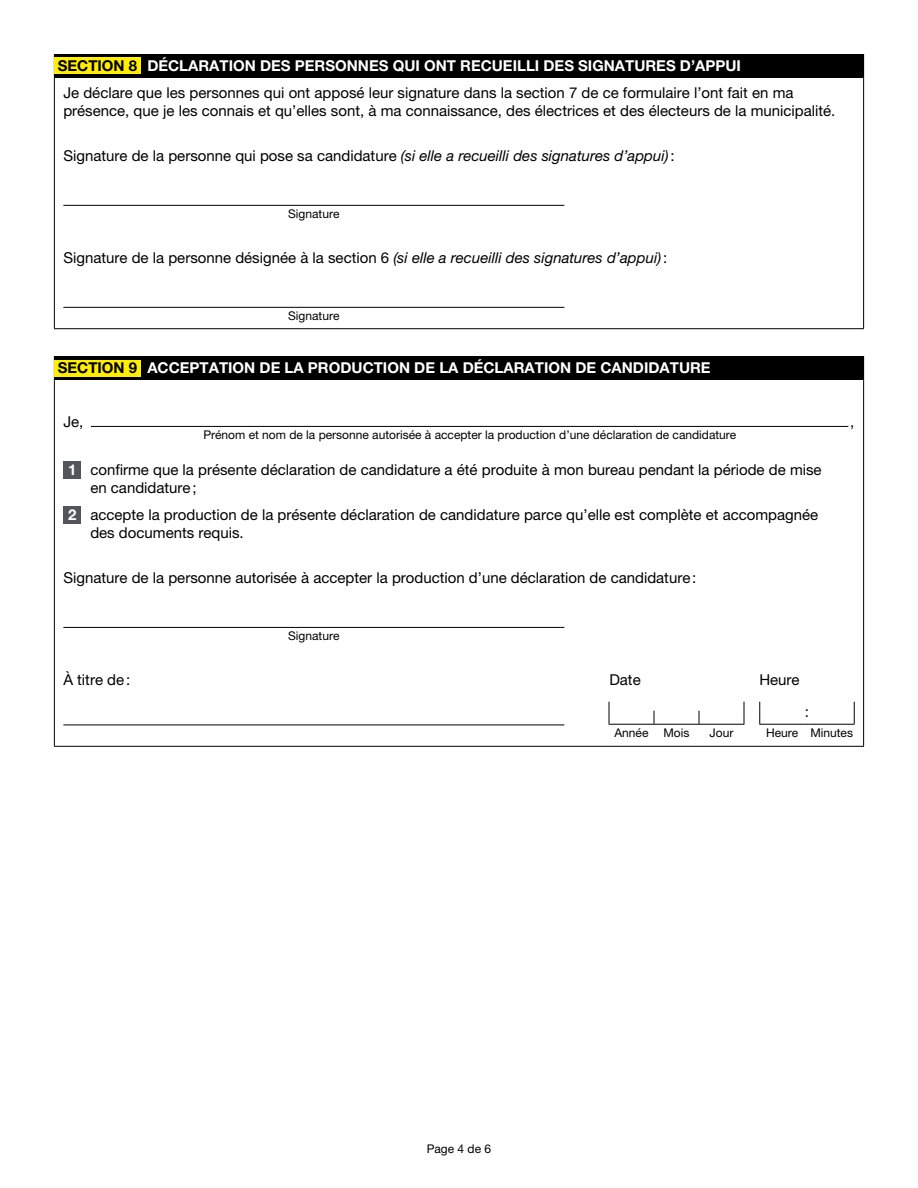
<style>
.page{position:relative;width:918px;height:1188px;background:#fff}
.page>*{position:absolute;margin:0;border:0;box-sizing:border-box;transform-origin:0 0}
.t1{font:15px/18px "Helvetica Neue LT Pro";color:#000}
.t2{font:700 15px "Helvetica Neue LT Pro";color:#fff}
.t3{font:700 15px "Helvetica Neue LT Pro";color:#000}
.t4{font:12px "Helvetica Neue LT Pro";color:#000}
.s1{font-style:italic}
.s2{font-weight:700;color:#fff}
</style>
<div class="page">
<div style="left:54px;top:54px;width:810px;height:24px;background:#000"></div>
<hr style="left:54px;top:78px;width:1px;height:250px;background:#000">
<hr style="left:863px;top:78px;width:1px;height:250px;background:#000">
<hr style="left:54px;top:328px;width:810px;height:1px;background:#000">
<hr style="left:63px;top:205px;width:501px;height:1px;background:#000">
<hr style="left:63px;top:307px;width:501px;height:1px;background:#000">
<div style="left:54px;top:58px;width:87px;height:16px;background:#fe0"></div>
<div style="left:54px;top:356px;width:810px;height:24px;background:#000"></div>
<hr style="left:54px;top:380px;width:1px;height:366px;background:#000">
<hr style="left:863px;top:380px;width:1px;height:366px;background:#000">
<hr style="left:54px;top:746px;width:810px;height:1px;background:#000">
<hr style="left:91px;top:426px;width:757px;height:1px;background:#000">
<div style="left:63px;top:461px;width:18px;height:18px;background:#52555b"></div>
<div style="left:63px;top:506px;width:18px;height:18px;background:#52555b"></div>
<hr style="left:63px;top:627px;width:501px;height:1px;background:#000">
<hr style="left:63px;top:725px;width:501px;height:1px;background:#000">
<svg style="left:654px;top:711px;width:1px;height:13px"></svg>
<svg style="left:699px;top:711px;width:1px;height:13px"></svg>
<svg style="left:609px;top:702px;width:1px;height:22px"></svg>
<svg style="left:744px;top:702px;width:1px;height:22px"></svg>
<hr style="left:609px;top:724px;width:45px;height:1px;background:#000">
<hr style="left:654px;top:724px;width:45px;height:1px;background:#000">
<hr style="left:699px;top:724px;width:45px;height:1px;background:#000">
<svg style="left:759px;top:702px;width:1px;height:22px"></svg>
<svg style="left:854px;top:702px;width:1px;height:22px"></svg>
<hr style="left:759px;top:724px;width:46px;height:1px;background:#000">
<hr style="left:809px;top:724px;width:46px;height:1px;background:#000">
<div style="left:54px;top:360px;width:87px;height:16px;background:#fe0"></div>
<p class="t2" style="left:147px;top:57px;width:595px">DÉCLARATION DES PERSONNES QUI ONT RECUEILLI DES SIGNATURES D’APPUI</p>
<p class="t1" style="left:63px;top:83px;width:774px">Je déclare que les personnes qui ont apposé leur signature dans la section 7 de ce formulaire l’ont fait en ma présence, que je les connais et qu’elles sont, à ma connaissance, des électrices et des électeurs de la municipalité.</p>
<p class="t1" style="left:63px;top:146px;width:613px">Signature de la personne qui pose sa candidature <span class="s1">(si elle a recueilli des signatures d’appui)</span>:</p>
<p class="t3" style="left:58px;top:57px;width:81px">SECTION 8</p>
<p class="t4" style="left:288px;top:206px;width:53px">Signature</p>
<p class="t1" style="left:63px;top:248px;width:605px">Signature de la personne désignée à la section 6 <span class="s1">(si elle a recueilli des signatures d’appui)</span>:</p>
<p class="t4" style="left:288px;top:308px;width:53px">Signature</p>
<p class="t3" style="left:58px;top:359px;width:81px">SECTION 9</p>
<p class="t2" style="left:147px;top:359px;width:565px">ACCEPTATION DE LA PRODUCTION DE LA DÉCLARATION DE CANDIDATURE</p>
<p class="t1" style="left:63px;top:412px;width:22px">Je,</p>
<p class="t1" style="left:850px;top:412px;width:6px">,</p>
<p class="t4" style="left:203px;top:427px;width:535px">Prénom et nom de la personne autorisée à accepter la production d’une déclaration de candidature</p>
<p class="t1" style="left:90px;top:460px;width:733px;text-indent:-22px"><span class="s2">1</span> confirme que la présente déclaration de candidature a été produite à mon bureau pendant la période de mise en candidature;</p>
<p class="t1" style="left:90px;top:505px;width:729px;text-indent:-22px"><span class="s2">2</span> accepte la production de la présente déclaration de candidature parce qu’elle est complète et accompagnée des documents requis.</p>
<p class="t1" style="left:63px;top:568px;width:635px">Signature de la personne autorisée à accepter la production d’une déclaration de candidature:</p>
<p class="t4" style="left:288px;top:628px;width:53px">Signature</p>
<p class="t1" style="left:63px;top:670px;width:68px">À titre de:</p>
<p class="t1" style="left:609px;top:670px;width:33px">Date</p>
<p class="t1" style="left:759px;top:670px;width:42px">Heure</p>
<p class="t4" style="left:614px;top:725px;width:36px">Année</p>
<p class="t4" style="left:664px;top:725px;width:28px">Mois</p>
<p class="t4" style="left:710px;top:725px;width:25px">Jour</p>
<p class="t1" style="left:805px;top:702px;width:6px">:</p>
<p class="t4" style="left:766px;top:725px;width:88px">Heure Minutes</p>
<p class="t4" style="left:427px;top:1142px;width:66px">Page 4 de 6</p>
</div>
